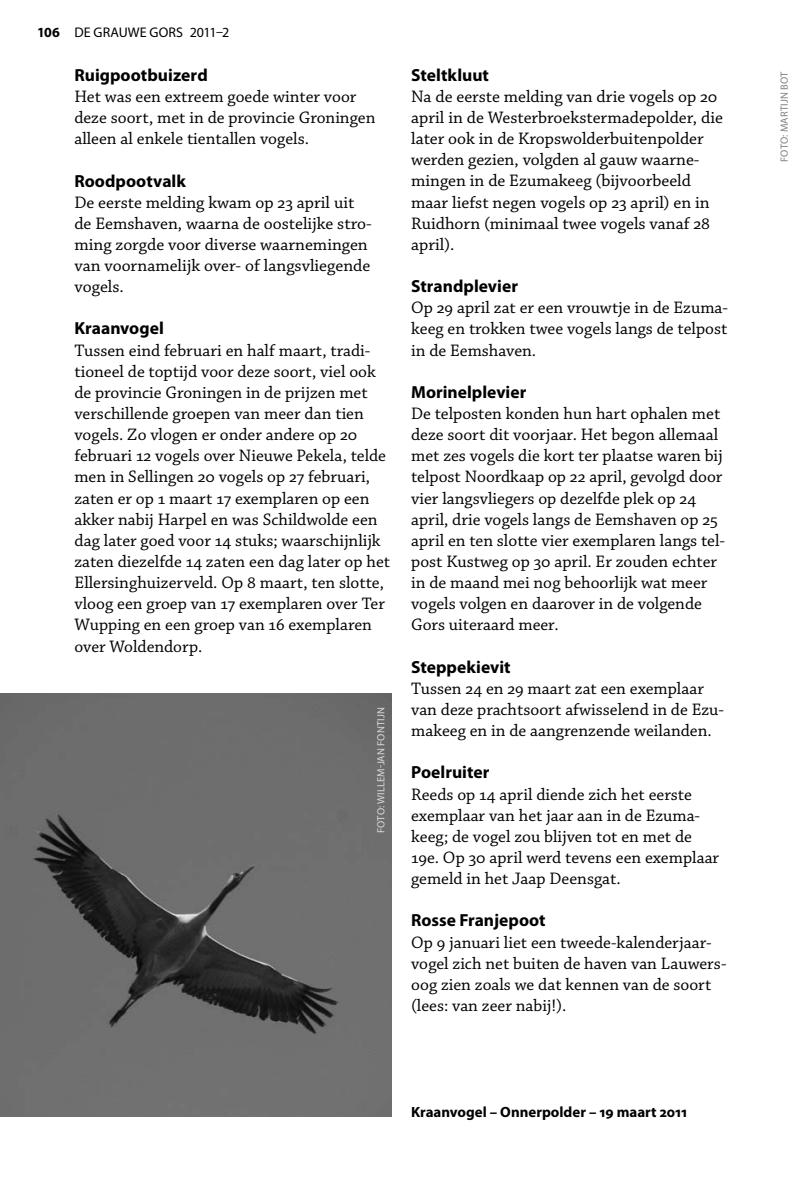
<style>
.page{position:relative;width:794px;height:1191px;background:#fff}
.page>*{position:absolute;margin:0;border:0;box-sizing:border-box;transform-origin:0 0}
.t1{font:17.5px/21.2px "Chaparral Pro";color:#000}
.t2{font:700 14.88px "Myriad Pro";color:#000}
.t3{font:14px "Myriad Pro";letter-spacing:.005em;color:#000}
.t4{font:10.5px "Myriad Pro";letter-spacing:.01em;color:#d8dadc}
.t5{font:10.5px "Myriad Pro";letter-spacing:.015em;color:#818084}
.s1{font-weight:700}
.s2{font-family:"Myriad Pro";font-weight:700}
</style>
<div class="page">
<img style="left:0;top:693px;width:391px;height:423px">
<p class="t3" style="left:37px;top:24px;width:194px"><span class="s1">106</span> DE GRAUWE GORS 2011–2</p>
<p class="t1" style="left:74px;top:65px;width:302px"><span class="s2">Ruigpootbuizerd<br></span>Het was een extreem goede winter voor deze soort, met in de provincie Groningen alleen al enkele tientallen vogels.</p>
<p class="t1" style="left:74px;top:171px;width:299px"><span class="s2">Roodpootvalk<br></span>De eerste melding kwam op 23 april uit de Eemshaven, waarna de oostelijke stro&shy;ming zorgde voor diverse waarnemingen van voornamelijk over- of langsvliegende vogels.</p>
<p class="t1" style="left:74px;top:319px;width:317px"><span class="s2">Kraanvogel<br></span>Tussen eind februari en half maart, tradi&shy;tioneel de toptijd voor deze soort, viel ook de provincie Groningen in de prijzen met verschillende groepen van meer dan tien vogels. Zo vlogen er onder andere op 20 februari 12 vogels over Nieuwe Pekela, telde men in Sellingen 20 vogels op 27 februari, zaten er op 1 maart 17 exemplaren op een akker nabij Harpel en was Schildwolde een dag later goed voor 14 stuks; waarschijnlijk zaten diezelfde 14 zaten een dag later op het Ellersinghuizerveld. Op 8 maart, ten slotte, vloog een groep van 17 exemplaren over Ter Wupping en een groep van 16 exemplaren over Woldendorp.</p>
<p class="t4" style="left:374px;top:833px;width:127px;rotate:-90deg">FOTO: WILLEM-JAN FONTIJN</p>
<p class="t1" style="left:411px;top:65px;width:313px"><span class="s2">Steltkluut<br></span>Na de eerste melding van drie vogels op 20 april in de Westerbroekstermadepolder, die later ook in de Kropswolderbuitenpolder werden gezien, volgden al gauw waarne&shy;mingen in de Ezumakeeg (bijvoorbeeld maar liefst negen vogels op 23 april) en in Ruidhorn (minimaal twee vogels vanaf 28 april).</p>
<p class="t1" style="left:411px;top:277px;width:318px"><span class="s2">Strandplevier<br></span>Op 29 april zat er een vrouwtje in de Ezuma&shy;keeg en trokken twee vogels langs de telpost in de Eemshaven.</p>
<p class="t1" style="left:411px;top:382px;width:315px"><span class="s2">Morinelplevier<br></span>De telposten konden hun hart ophalen met deze soort dit voorjaar. Het begon allemaal met zes vogels die kort ter plaatse waren bij telpost Noordkaap op 22 april, gevolgd door vier langsvliegers op dezelfde plek op 24 april, drie vogels langs de Eemshaven op 25 april en ten slotte vier exemplaren langs tel&shy;post Kustweg op 30 april. Er zouden echter in de maand mei nog behoorlijk wat meer vogels volgen en daarover in de volgende Gors uiteraard meer.</p>
<p class="t1" style="left:411px;top:657px;width:314px"><span class="s2">Steppekievit<br></span>Tussen 24 en 29 maart zat een exemplaar van deze prachtsoort afwisselend in de Ezu&shy;makeeg en in de aangrenzende weilanden.</p>
<p class="t1" style="left:411px;top:763px;width:309px"><span class="s2">Poelruiter<br></span>Reeds op 14 april diende zich het eerste exemplaar van het jaar aan in de Ezuma&shy;keeg; de vogel zou blijven tot en met de<br>19e. Op 30 april werd tevens een exemplaar gemeld in het Jaap Deensgat.</p>
<p class="t1" style="left:411px;top:911px;width:316px"><span class="s2">Rosse Franjepoot<br></span>Op 9 januari liet een tweede-kalenderjaar&shy;vogel zich net buiten de haven van Lauwers&shy;oog zien zoals we dat kennen van de soort (lees: van zeer nabij!).</p>
<p class="t2" style="left:411px;top:1101px;width:278px">Kraanvogel – Onnerpolder – 19 maart 2011</p>
<p class="t5" style="left:778px;top:162px;width:91px;rotate:-90deg">FOTO: MARTIJN BOT</p>
</div>
